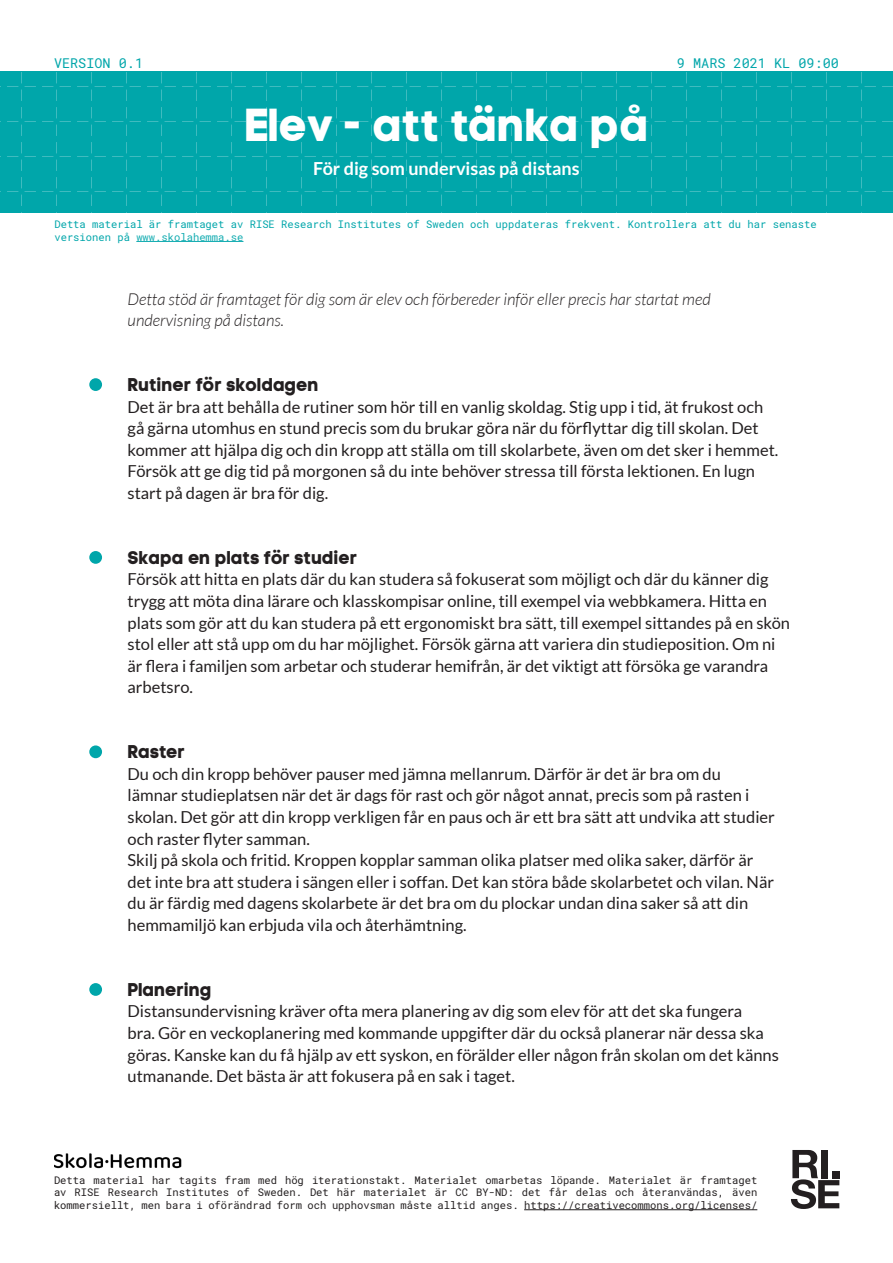
<style>
.page{position:relative;width:893px;height:1263px;background:#fff}
.page>*{position:absolute;margin:0;border:0;box-sizing:border-box;transform-origin:0 0}
.t1{font:700 45px "Code Pro";color:#fff}
.Header_in_text_-_2_r{font:700 18px "Code Pro";color:#231f20}
.t2{font:700 18px "Lato";color:#fff}
.First_Header_-_1_row{font:700 18px "Code Pro";color:#231f20}
.Paragraph{font:16.5px/21.6px "Lato";color:#231f20}
.Special_paragraph{font:italic 300 16.5px/21.6px "Lato";color:#231f20}
.t3{font:13.5px "Roboto Mono";color:#00a6aa}
.t4{font:10.5px/12.6px "Roboto Mono";color:#231f20;text-align:justify}
.t5{font:10.5px/12.6px "Roboto Mono";color:#00a6aa}
.s1{color:#13acb1}
</style>
<div class="page">
<hr style="left:136px;top:241px;width:107px;height:1px;background:#13acb1">
<div style="left:0;top:72px;width:893px;height:141px;background:#00a6aa"></div>
<svg style="left:791px;top:1150px;width:48px;height:59px"></svg>
<hr style="left:524px;top:1209px;width:233px;height:1px;background:#231f20">
<img style="left:54px;top:1153px;width:127px;height:16px">
<div style="left:89px;top:551px;width:13px;height:13px;background:#00a6aa;border-radius:50%"></div>
<div style="left:89px;top:378px;width:13px;height:13px;background:#00a6aa;border-radius:50%"></div>
<div style="left:89px;top:745px;width:13px;height:13px;background:#00a6aa;border-radius:50%"></div>
<div style="left:89px;top:983px;width:13px;height:13px;background:#00a6aa;border-radius:50%"></div>
<p class="t3" style="left:54px;top:54px;width:91px">VERSION 0.1</p>
<p class="t3" style="left:677px;top:54px;width:164px">9 MARS 2021 KL 09:00</p>
<h1 class="t1" style="left:244px;top:97px;width:406px">Elev - att tänka på</h1>
<p class="t2" style="left:313px;top:158px;width:268px">För dig som undervisas på distans</p>
<p class="t5" style="left:54px;top:218px;width:764px">Detta material är framtaget av RISE Research Institutes of Sweden och uppdateras frekvent. Kontrollera att du har senaste versionen på <span class="s1">www.skolahemma.se</span></p>
<p class="Special_paragraph" style="left:128px;top:288px;width:585px">Detta stöd är framtaget för dig som är elev och förbereder inför eller precis har startat med undervisning på distans.</p>
<p class="First_Header_-_1_row" style="left:128px;top:374px;width:193px">Rutiner för skoldagen</p>
<p class="Paragraph" style="left:128px;top:396px;width:652px">Det är bra att behålla de rutiner som hör till en vanlig skoldag. Stig upp i tid, ät frukost och gå gärna utomhus en stund precis som du brukar göra när du förflyttar dig till skolan. Det kommer att hjälpa dig och din kropp att ställa om till skolarbete, även om det sker i hemmet.<br>Försök att ge dig tid på morgonen så du inte behöver stressa till första lektionen. En lugn start på dagen är bra för dig.</p>
<p class="Header_in_text_-_2_r" style="left:128px;top:546px;width:231px">Skapa en plats för studier</p>
<p class="Paragraph" style="left:128px;top:568px;width:664px">Försök att hitta en plats där du kan studera så fokuserat som möjligt och där du känner dig trygg att möta dina lärare och klasskompisar online, till exempel via webbkamera. Hitta en plats som gör att du kan studera på ett ergonomiskt bra sätt, till exempel sittandes på en skön stol eller att stå upp om du har möjlighet. Försök gärna att variera din studieposition. Om ni är flera i familjen som arbetar och studerar hemifrån, är det viktigt att försöka ge varandra arbetsro.</p>
<p class="Header_in_text_-_2_r" style="left:128px;top:741px;width:59px">Raster</p>
<p class="Paragraph" style="left:128px;top:763px;width:649px">Du och din kropp behöver pauser med jämna mellanrum. Därför är det är bra om du lämnar studieplatsen när det är dags för rast och gör något annat, precis som på rasten i skolan. Det gör att din kropp verkligen får en paus och är ett bra sätt att undvika att studier och raster flyter samman.</p>
<p class="Paragraph" style="left:128px;top:849px;width:648px">Skilj på skola och fritid. Kroppen kopplar samman olika platser med olika saker, därför är det inte bra att studera i sängen eller i soffan. Det kan störa både skolarbetet och vilan. När du är färdig med dagens skolarbete är det bra om du plockar undan dina saker så att din hemmamiljö kan erbjuda vila och återhämtning.</p>
<p class="Header_in_text_-_2_r" style="left:128px;top:978px;width:86px">Planering</p>
<p class="Paragraph" style="left:128px;top:1000px;width:653px">Distansundervisning kräver ofta mera planering av dig som elev för att det ska fungera<br>bra. Gör en veckoplanering med kommande uppgifter där du också planerar när dessa ska göras. Kanske kan du få hjälp av ett syskon, en förälder eller någon från skolan om det känns utmanande. Det bästa är att fokusera på en sak i taget.</p>
<p class="t4" style="left:54px;top:1173px;width:705px">Detta material har tagits fram med hög iterationstakt. Materialet omarbetas löpande. Materialet är framtaget av RISE Research Institutes of Sweden. Det här materialet är CC BY-ND: det får delas och återanvändas, även kommersiellt, men bara i oförändrad form och upphovsman måste alltid anges. https://creativecommons.org/licenses/</p>
</div>
